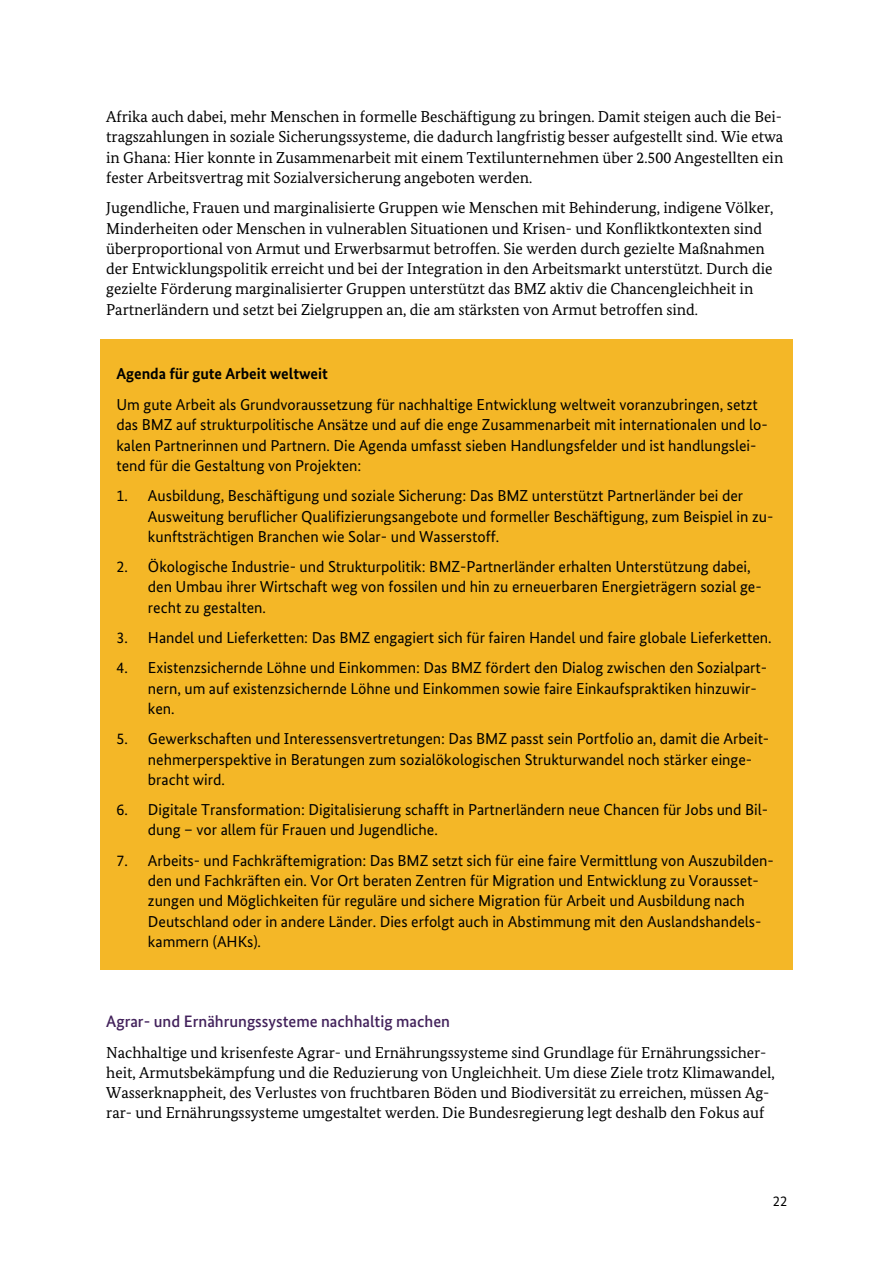
<style>
.page{position:relative;width:893px;height:1263px;background:#fff}
.page>*{position:absolute;margin:0;border:0;box-sizing:border-box;transform-origin:0 0}
.t1{font:500 16.5px "Bundes Sans";color:#42215b}
.t2{font:15.9px/20.4px "Bundes Sans";letter-spacing:-.005em;color:#000}
.t3{font:15.9px/20.2px "Bundes Serif";letter-spacing:-.005em;color:#000}
.t4{font:700 15.9px "Bundes Sans";letter-spacing:-.005em;color:#000}
.t5{font:14.4px "Bundes Sans";color:#000}
</style>
<div class="page">
<div style="left:110px;top:348px;width:673px;height:36px;background:#f4b727"></div>
<div style="left:101px;top:339px;width:9px;height:9px;background:#f4b727"></div>
<div style="left:110px;top:339px;width:673px;height:9px;background:#f4b727"></div>
<div style="left:783px;top:339px;width:9px;height:9px;background:#f4b727"></div>
<div style="left:101px;top:348px;width:9px;height:36px;background:#f4b727"></div>
<div style="left:783px;top:348px;width:9px;height:36px;background:#f4b727"></div>
<div style="left:110px;top:384px;width:673px;height:30px;background:#f4b727"></div>
<div style="left:101px;top:384px;width:9px;height:30px;background:#f4b727"></div>
<div style="left:783px;top:384px;width:9px;height:30px;background:#f4b727"></div>
<div style="left:110px;top:414px;width:673px;height:21px;background:#f4b727"></div>
<div style="left:101px;top:414px;width:9px;height:21px;background:#f4b727"></div>
<div style="left:783px;top:414px;width:9px;height:21px;background:#f4b727"></div>
<div style="left:110px;top:435px;width:673px;height:20px;background:#f4b727"></div>
<div style="left:101px;top:435px;width:9px;height:20px;background:#f4b727"></div>
<div style="left:783px;top:435px;width:9px;height:20px;background:#f4b727"></div>
<div style="left:110px;top:455px;width:673px;height:30px;background:#f4b727"></div>
<div style="left:101px;top:455px;width:9px;height:30px;background:#f4b727"></div>
<div style="left:783px;top:455px;width:9px;height:30px;background:#f4b727"></div>
<div style="left:110px;top:485px;width:673px;height:21px;background:#f4b727"></div>
<div style="left:101px;top:485px;width:9px;height:21px;background:#f4b727"></div>
<div style="left:783px;top:485px;width:9px;height:21px;background:#f4b727"></div>
<div style="left:110px;top:506px;width:673px;height:20px;background:#f4b727"></div>
<div style="left:101px;top:506px;width:9px;height:20px;background:#f4b727"></div>
<div style="left:783px;top:506px;width:9px;height:20px;background:#f4b727"></div>
<div style="left:110px;top:526px;width:673px;height:30px;background:#f4b727"></div>
<div style="left:101px;top:526px;width:9px;height:30px;background:#f4b727"></div>
<div style="left:783px;top:526px;width:9px;height:30px;background:#f4b727"></div>
<div style="left:110px;top:556px;width:673px;height:20px;background:#f4b727"></div>
<div style="left:101px;top:556px;width:9px;height:20px;background:#f4b727"></div>
<div style="left:783px;top:556px;width:9px;height:20px;background:#f4b727"></div>
<div style="left:110px;top:576px;width:673px;height:21px;background:#f4b727"></div>
<div style="left:101px;top:576px;width:9px;height:21px;background:#f4b727"></div>
<div style="left:783px;top:576px;width:9px;height:21px;background:#f4b727"></div>
<div style="left:110px;top:597px;width:673px;height:30px;background:#f4b727"></div>
<div style="left:101px;top:597px;width:9px;height:30px;background:#f4b727"></div>
<div style="left:783px;top:597px;width:9px;height:30px;background:#f4b727"></div>
<div style="left:110px;top:627px;width:673px;height:30px;background:#f4b727"></div>
<div style="left:101px;top:627px;width:9px;height:30px;background:#f4b727"></div>
<div style="left:783px;top:627px;width:9px;height:30px;background:#f4b727"></div>
<div style="left:110px;top:657px;width:673px;height:21px;background:#f4b727"></div>
<div style="left:101px;top:657px;width:9px;height:21px;background:#f4b727"></div>
<div style="left:783px;top:657px;width:9px;height:21px;background:#f4b727"></div>
<div style="left:110px;top:678px;width:673px;height:20px;background:#f4b727"></div>
<div style="left:101px;top:678px;width:9px;height:20px;background:#f4b727"></div>
<div style="left:783px;top:678px;width:9px;height:20px;background:#f4b727"></div>
<div style="left:110px;top:698px;width:673px;height:30px;background:#f4b727"></div>
<div style="left:101px;top:698px;width:9px;height:30px;background:#f4b727"></div>
<div style="left:783px;top:698px;width:9px;height:30px;background:#f4b727"></div>
<div style="left:110px;top:728px;width:673px;height:21px;background:#f4b727"></div>
<div style="left:101px;top:728px;width:9px;height:21px;background:#f4b727"></div>
<div style="left:783px;top:728px;width:9px;height:21px;background:#f4b727"></div>
<div style="left:110px;top:749px;width:673px;height:20px;background:#f4b727"></div>
<div style="left:101px;top:749px;width:9px;height:20px;background:#f4b727"></div>
<div style="left:783px;top:749px;width:9px;height:20px;background:#f4b727"></div>
<div style="left:110px;top:769px;width:673px;height:30px;background:#f4b727"></div>
<div style="left:101px;top:769px;width:9px;height:30px;background:#f4b727"></div>
<div style="left:783px;top:769px;width:9px;height:30px;background:#f4b727"></div>
<div style="left:110px;top:799px;width:673px;height:20px;background:#f4b727"></div>
<div style="left:101px;top:799px;width:9px;height:20px;background:#f4b727"></div>
<div style="left:783px;top:799px;width:9px;height:20px;background:#f4b727"></div>
<div style="left:110px;top:819px;width:673px;height:31px;background:#f4b727"></div>
<div style="left:101px;top:819px;width:9px;height:31px;background:#f4b727"></div>
<div style="left:783px;top:819px;width:9px;height:31px;background:#f4b727"></div>
<div style="left:110px;top:850px;width:673px;height:20px;background:#f4b727"></div>
<div style="left:101px;top:850px;width:9px;height:20px;background:#f4b727"></div>
<div style="left:783px;top:850px;width:9px;height:20px;background:#f4b727"></div>
<div style="left:110px;top:870px;width:673px;height:20px;background:#f4b727"></div>
<div style="left:101px;top:870px;width:9px;height:20px;background:#f4b727"></div>
<div style="left:783px;top:870px;width:9px;height:20px;background:#f4b727"></div>
<div style="left:110px;top:890px;width:673px;height:21px;background:#f4b727"></div>
<div style="left:101px;top:890px;width:9px;height:21px;background:#f4b727"></div>
<div style="left:783px;top:890px;width:9px;height:21px;background:#f4b727"></div>
<div style="left:110px;top:911px;width:673px;height:20px;background:#f4b727"></div>
<div style="left:101px;top:911px;width:9px;height:20px;background:#f4b727"></div>
<div style="left:783px;top:911px;width:9px;height:20px;background:#f4b727"></div>
<div style="left:110px;top:931px;width:673px;height:30px;background:#f4b727"></div>
<div style="left:101px;top:961px;width:9px;height:9px;background:#f4b727"></div>
<div style="left:110px;top:961px;width:673px;height:9px;background:#f4b727"></div>
<div style="left:783px;top:961px;width:9px;height:9px;background:#f4b727"></div>
<div style="left:101px;top:931px;width:9px;height:30px;background:#f4b727"></div>
<div style="left:783px;top:931px;width:9px;height:30px;background:#f4b727"></div>
<p class="t3" style="left:106px;top:108px;width:678px;text-align:justify">Afrika auch dabei, mehr Menschen in formelle Beschäftigung zu bringen. Damit steigen auch die Bei&shy;tragszahlungen in soziale Sicherungssysteme, die dadurch langfristig besser aufgestellt sind. Wie etwa in Ghana: Hier konnte in Zusammenarbeit mit einem Textilunternehmen über 2.500 Angestellten ein fester Arbeitsvertrag mit Sozialversicherung angeboten werden.</p>
<p class="t3" style="left:106px;top:199px;width:668px">Jugendliche, Frauen und marginalisierte Gruppen wie Menschen mit Behinderung, indigene Völker, Minderheiten oder Menschen in vulnerablen Situationen und Krisen- und Konfliktkontexten sind überproportional von Armut und Erwerbsarmut betroffen. Sie werden durch gezielte Maßnahmen der Entwicklungspolitik erreicht und bei der Integration in den Arbeitsmarkt unterstützt. Durch die gezielte Förderung marginalisierter Gruppen unterstützt das BMZ aktiv die Chancengleichheit in Partnerländern und setzt bei Zielgruppen an, die am stärksten von Armut betroffen sind.</p>
<p class="t4" style="left:116px;top:367px;width:213px">Agenda für gute Arbeit weltweit</p>
<p class="t2" style="left:116px;top:396px;width:653px">Um gute Arbeit als Grundvoraussetzung für nachhaltige Entwicklung weltweit voranzubringen, setzt das BMZ auf strukturpolitische Ansätze und auf die enge Zusammenarbeit mit internationalen und lo&shy;kalen Partnerinnen und Partnern. Die Agenda umfasst sieben Handlungsfelder und ist handlungslei&shy;tend für die Gestaltung von Projekten:</p>
<p class="t2" style="left:148px;top:487px;width:627px;text-indent:-32px">1. Ausbildung, Beschäftigung und soziale Sicherung: Das BMZ unterstützt Partnerländer bei der<br>Ausweitung beruflicher Qualifizierungsangebote und formeller Beschäftigung, zum Beispiel in zu&shy;kunftsträchtigen Branchen wie Solar- und Wasserstoff.</p>
<p class="t2" style="left:148px;top:558px;width:615px;text-indent:-32px">2. Ökologische Industrie- und Strukturpolitik: BMZ-Partnerländer erhalten Unterstützung dabei, den Umbau ihrer Wirtschaft weg von fossilen und hin zu erneuerbaren Energieträgern sozial ge&shy;recht zu gestalten.</p>
<p class="t2" style="left:116px;top:629px;width:656px">3. Handel und Lieferketten: Das BMZ engagiert sich für fairen Handel und faire globale Lieferketten.</p>
<p class="t2" style="left:148px;top:659px;width:620px;text-indent:-32px">4. Existenzsichernde Löhne und Einkommen: Das BMZ fördert den Dialog zwischen den Sozialpart&shy;nern, um auf existenzsichernde Löhne und Einkommen sowie faire Einkaufspraktiken hinzuwir&shy;ken.</p>
<p class="t2" style="left:148px;top:730px;width:623px;text-indent:-32px">5. Gewerkschaften und Interessensvertretungen: Das BMZ passt sein Portfolio an, damit die Arbeit&shy;nehmerperspektive in Beratungen zum sozialökologischen Strukturwandel noch stärker einge&shy;bracht wird.</p>
<p class="t2" style="left:148px;top:801px;width:621px;text-indent:-32px">6. Digitale Transformation: Digitalisierung schafft in Partnerländern neue Chancen für Jobs und Bil&shy;dung – vor allem für Frauen und Jugendliche.</p>
<p class="t2" style="left:148px;top:851px;width:627px;text-indent:-32px">7. Arbeits- und Fachkräftemigration: Das BMZ setzt sich für eine faire Vermittlung von Auszubilden&shy;den und Fachkräften ein. Vor Ort beraten Zentren für Migration und Entwicklung zu Vorausset&shy;zungen und Möglichkeiten für reguläre und sichere Migration für Arbeit und Ausbildung nach Deutschland oder in andere Länder. Dies erfolgt auch in Abstimmung mit den Auslandshandels&shy;kammern (AHKs).</p>
<p class="t1" style="left:106px;top:1015px;width:345px">Agrar- und Ernährungssysteme nachhaltig machen</p>
<p class="t3" style="left:106px;top:1043px;width:670px">Nachhaltige und krisenfeste Agrar- und Ernährungssysteme sind Grundlage für Ernährungssicher&shy;heit, Armutsbekämpfung und die Reduzierung von Ungleichheit. Um diese Ziele trotz Klimawandel, Wasserknappheit, des Verlustes von fruchtbaren Böden und Biodiversität zu erreichen, müssen Ag&shy;rar- und Ernährungssysteme umgestaltet werden. Die Bundesregierung legt deshalb den Fokus auf</p>
<p class="t5" style="left:773px;top:1195px;width:16px">22</p>
</div>
